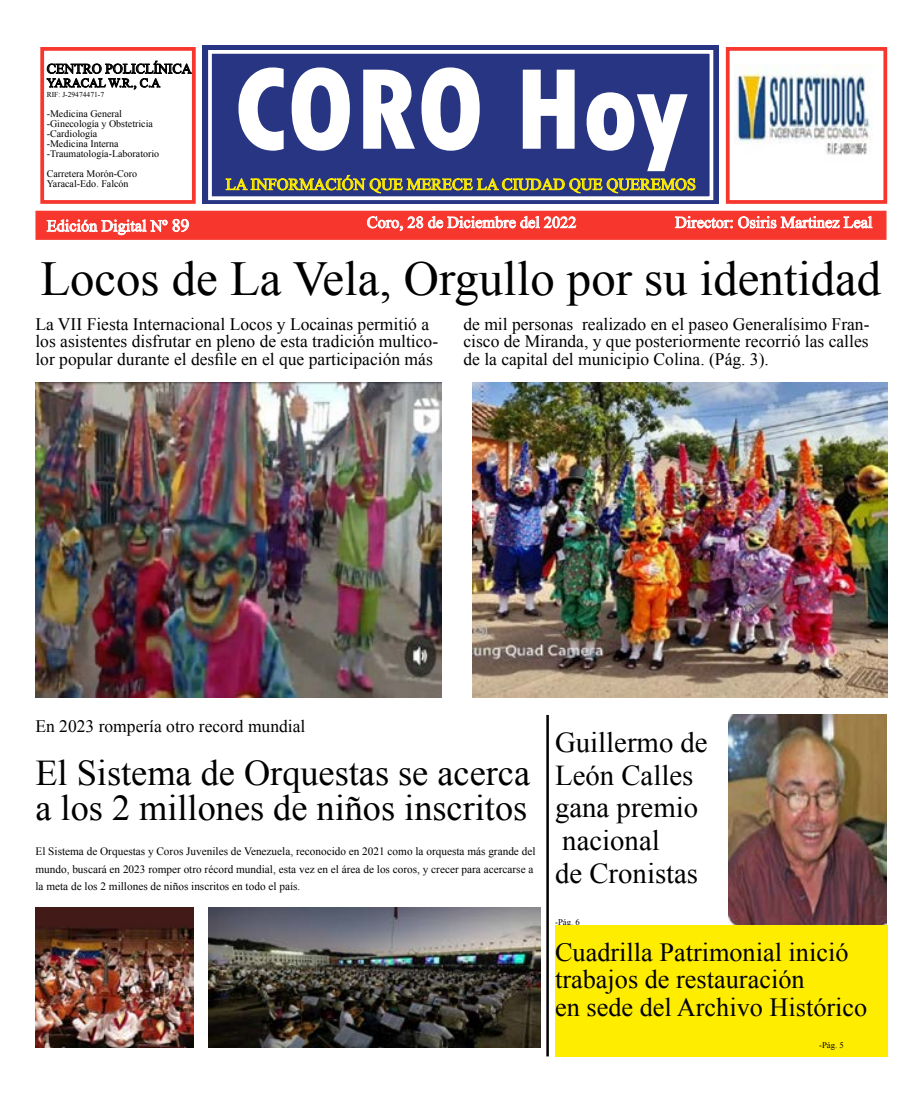
<style>
.page{position:relative;width:922px;height:1099px;background:#fff}
.page>*{position:absolute;margin:0;border:0;box-sizing:border-box;transform-origin:0 0}
.t1{font:800 condensed 121.25px "Tw Cen";color:#fff}
.t2{font:48.75px "Times New Roman";color:#000}
.t3{font:36.25px "Times New Roman";color:#000}
.t4{font:28.75px "Times New Roman";color:#000}
.t5{font:26.25px "Times New Roman";color:#000}
.t6{font:17.5px/17.5px "Times New Roman";color:#000}
.t7{font:16.25px "Times New Roman";color:#fff}
.t8{font:16.25px "Times New Roman";color:#ffed00}
.t9{font:13.75px "Times New Roman";color:#000}
.t10{font:12.5px "Times New Roman";color:#000}
.t11{font:11.25px/17.5px "Times New Roman";color:#000}
.t12{font:10px "Times New Roman";color:#000}
.t13{font:8.75px "Times New Roman";color:#000}
.t14{font:7.5px "Times New Roman";color:#000}
.s1{font-size:17.5px}
</style>
<div class="page">
<div style="left:202px;top:45px;width:516px;height:159px;background:#283583"></div>
<svg style="left:225px;top:175px;width:470px;height:18px"></svg>
<div style="left:725px;top:47px;width:161px;height:157px;border:4px solid #f7372d"></div>
<img style="left:734px;top:65px;width:137px;height:90px">
<svg style="left:46px;top:60px;width:145px;height:30px"></svg>
<div style="left:40px;top:47px;width:156px;height:157px;border:4px solid #f7372d"></div>
<div style="left:35px;top:211px;width:851px;height:29px;background:#f7372d;border:1px solid #f7372d"></div>
<svg style="left:367px;top:216px;width:209px;height:15px"></svg>
<div style="left:208px;top:50px;width:505px;height:150px;border:4px solid #fff"></div>
<svg style="left:675px;top:216px;width:57px;height:12px"></svg>
<svg style="left:738px;top:216px;width:134px;height:12px"></svg>
<svg style="left:47px;top:219px;width:142px;height:16px"></svg>
<img style="left:35px;top:382px;width:406px;height:315px">
<img style="left:472px;top:382px;width:414px;height:315px">
<img style="left:728px;top:715px;width:158px;height:210px">
<hr style="left:546px;top:715px;width:2px;height:341px;background:#000">
<img style="left:35px;top:907px;width:159px;height:140px">
<img style="left:209px;top:907px;width:331px;height:140px">
<div style="left:555px;top:925px;width:331px;height:131px;background:#ffed00"></div>
<p class="t9" style="left:47px;top:59px;width:146px">CENTRO POLICLÍNICA</p>
<p class="t10" style="left:47px;top:74px;width:115px">YARACAL W.R., C.A</p>
<p class="t14" style="left:47px;top:89px;width:59px">RIF: J-29474471-7</p>
<p class="t12" style="left:47px;top:107px;width:77px">-Medicina General</p>
<p class="t12" style="left:47px;top:117px;width:108px">-Ginecología y Obstetricia</p>
<p class="t12" style="left:47px;top:127px;width:52px">-Cardiología</p>
<p class="t12" style="left:47px;top:137px;width:73px">-Medicina Interna</p>
<p class="t12" style="left:47px;top:147px;width:114px">-Traumatología-Laboratorio</p>
<p class="t12" style="left:47px;top:167px;width:92px">Carretera Morón-Coro</p>
<p class="t12" style="left:47px;top:177px;width:83px">Yaracal-Edo. Falcón</p>
<p class="t7" style="left:47px;top:215px;width:144px">Edición Digital Nº <span class="s1">89</span></p>
<p class="t7" style="left:367px;top:211px;width:211px">Coro, 28 de Diciembre del 2022</p>
<p class="t7" style="left:675px;top:211px;width:199px">Director: Osiris Martinez Leal</p>
<p class="t2" style="left:40px;top:246px;width:842px">Locos de La Vela, Orgullo por su identidad</p>
<p class="t6" style="left:35px;top:315px;width:404px">La VII Fiesta Internacional Locos y Locainas permitió a los asistentes disfrutar en pleno de esta tradición multico&shy;lor popular durante el desfile en el que participación más</p>
<p class="t6" style="left:463px;top:315px;width:407px;text-align:justify">de mil personas realizado en el paseo Generalísimo Fran&shy;cisco de Miranda, y que posteriormente recorrió las calles de la capital del municipio Colina. (Pág. 3).</p>
<p class="t1" style="left:233px;top:38px;width:456px">CORO Hoy</p>
<p class="t8" style="left:226px;top:173px;width:471px">LA INFORMACIÓN QUE MERECE LA CIUDAD QUE QUEREMOS</p>
<p class="t6" style="left:35px;top:717px;width:271px">En 2023 rompería otro record mundial</p>
<p class="t3" style="left:35px;top:748px;width:496px">El Sistema de Orquestas se acerca</p>
<p class="t3" style="left:35px;top:783px;width:493px">a los 2 millones de niños inscritos</p>
<p class="t11" style="left:35px;top:842px;width:501px">El Sistema de Orquestas y Coros Juveniles de Venezuela, reconocido en 2021 como la orquesta más grande del mundo, buscará en 2023 romper otro récord mundial, esta vez en el área de los coros, y crecer para acercarse a la meta de los 2 millones de niños inscritos en todo el país.</p>
<p class="t4" style="left:555px;top:723px;width:154px">Guillermo de</p>
<p class="t4" style="left:555px;top:756px;width:140px">León Calles</p>
<p class="t4" style="left:555px;top:788px;width:144px">gana premio</p>
<p class="t4" style="left:562px;top:821px;width:99px">nacional</p>
<p class="t4" style="left:555px;top:853px;width:144px">de Cronistas</p>
<p class="t13" style="left:555px;top:916px;width:26px">-Pág. 6</p>
<p class="t5" style="left:555px;top:934px;width:295px">Cuadrilla Patrimonial inició</p>
<p class="t5" style="left:555px;top:961px;width:251px">trabajos de restauración</p>
<p class="t5" style="left:555px;top:989px;width:314px">en sede del Archivo Histórico</p>
<p class="t13" style="left:819px;top:1038px;width:26px">-Pág. 5</p>
</div>
